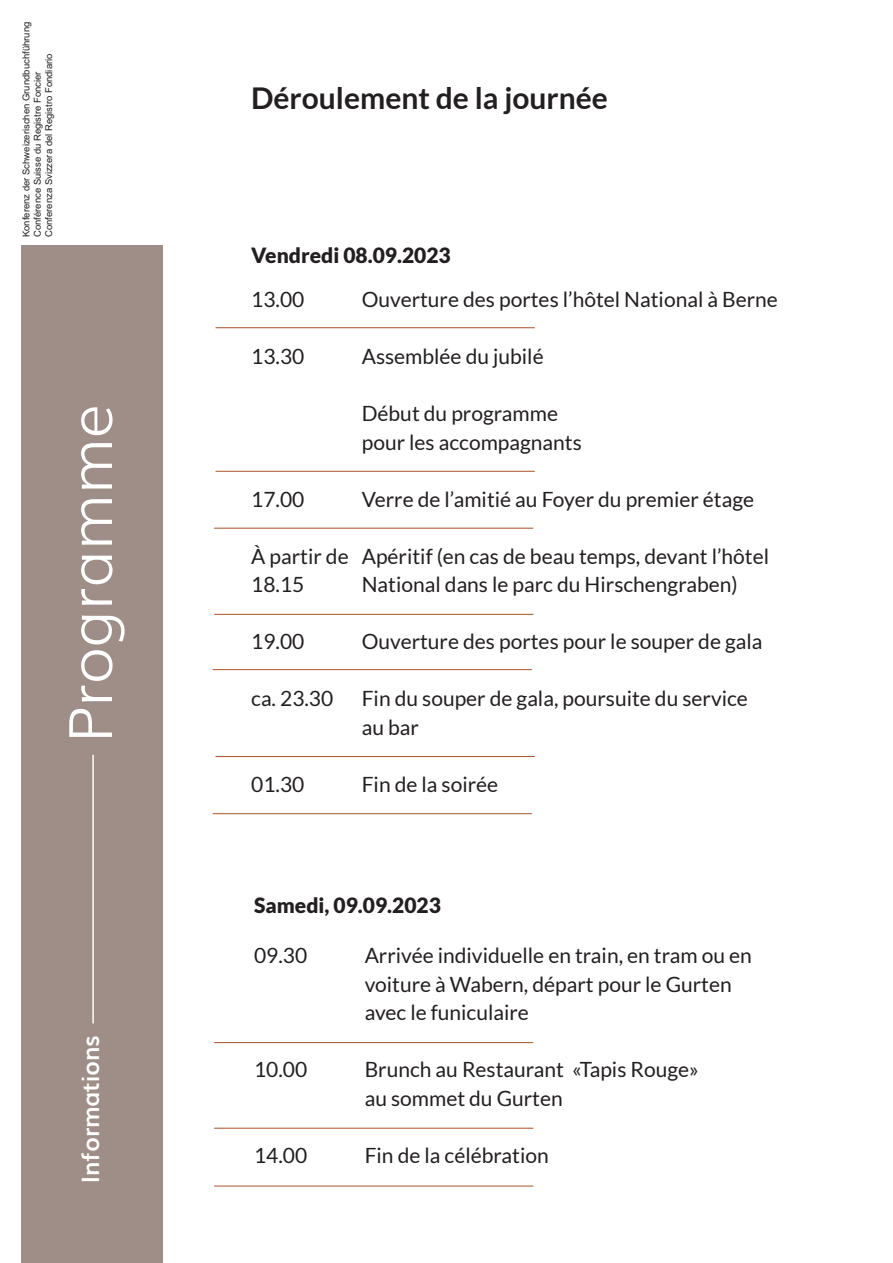
<style>
.page{position:relative;width:893px;height:1263px;background:#fff}
.page>*{position:absolute;margin:0;border:0;box-sizing:border-box;transform-origin:0 0}
.t1{font:300 60px "Muli";color:#fff}
.t2{font:700 30px "Lato";color:#231f20}
.t3{font:700 24px "Muli";color:#fff}
.t4{font:21px/28.5px "Lato";color:#231f20}
.t5{font:900 21px "Lato";color:#231f20}
.t6{font:9.45px/11.4px "Arial";color:#231f20}
</style>
<div class="page">
<div style="left:21px;top:246px;width:142px;height:1017px;background:#9f8e87"></div>
<hr style="left:216px;top:327px;width:319px;height:1px;background:#aa5327">
<hr style="left:216px;top:471px;width:319px;height:1px;background:#aa5327">
<hr style="left:214px;top:528px;width:319px;height:1px;background:#aa5327">
<hr style="left:214px;top:614px;width:319px;height:1px;background:#aa5327">
<hr style="left:216px;top:756px;width:319px;height:1px;background:#aa5327">
<hr style="left:213px;top:669px;width:319px;height:1px;background:#aa5327">
<hr style="left:213px;top:813px;width:319px;height:1px;background:#aa5327">
<hr style="left:214px;top:1042px;width:319px;height:1px;background:#aa5327">
<hr style="left:214px;top:1128px;width:319px;height:1px;background:#aa5327">
<hr style="left:214px;top:1186px;width:319px;height:1px;background:#aa5327">
<hr style="left:92px;top:755px;width:2px;height:268px;background:#fff">
<p class="t6" style="left:20px;top:237px;width:217px;rotate:-90deg">Konferenz der Schweizerischen Grundbuchführung<br>Conférence Suisse du Registre Foncier<br>Conferenza Svizzera del Registro Fondiario</p>
<h1 class="t1" style="left:43px;top:743px;width:340px;rotate:-90deg">Programme</h1>
<p class="t3" style="left:71px;top:1183px;width:150px;rotate:-90deg">Informations</p>
<h2 class="t2" style="left:251px;top:81px;width:358px">Déroulement de la journée</h2>
<p class="t5" style="left:251px;top:243px;width:201px">Vendredi 08.09.2023</p>
<p class="t4" style="left:251px;top:285px;width:55px">13.00</p>
<p class="t4" style="left:362px;top:285px;width:418px">Ouverture des portes l’hôtel National à Berne</p>
<p class="t4" style="left:362px;top:342px;width:183px">Assemblée du jubilé</p>
<p class="t4" style="left:362px;top:399px;width:222px">Début du programme pour les accompagnants</p>
<p class="t4" style="left:362px;top:485px;width:394px">Verre de l’amitié au Foyer du premier étage</p>
<p class="t4" style="left:362px;top:542px;width:409px">Apéritif (en cas de beau temps, devant l’hôtel<br>National dans le parc du Hirschengraben)</p>
<p class="t4" style="left:362px;top:627px;width:402px">Ouverture des portes pour le souper de gala</p>
<p class="t4" style="left:362px;top:684px;width:388px">Fin du souper de gala, poursuite du service au bar</p>
<p class="t4" style="left:251px;top:342px;width:55px">13.30</p>
<p class="t4" style="left:251px;top:485px;width:55px">17.00</p>
<p class="t4" style="left:251px;top:542px;width:99px">À partir de<br>18.15</p>
<p class="t4" style="left:251px;top:627px;width:55px">19.00</p>
<p class="t4" style="left:251px;top:684px;width:84px">ca. 23.30</p>
<p class="t4" style="left:251px;top:770px;width:55px">01.30</p>
<p class="t4" style="left:362px;top:769px;width:138px">Fin de la soirée</p>
<p class="t5" style="left:254px;top:893px;width:188px">Samedi, 09.09.2023</p>
<p class="t4" style="left:254px;top:941px;width:55px">09.30</p>
<p class="t4" style="left:365px;top:941px;width:389px">Arrivée individuelle en train, en tram ou en voiture à Wabern, départ pour le Gurten avec le funiculaire</p>
<p class="t4" style="left:254px;top:1055px;width:55px">10.00</p>
<p class="t4" style="left:254px;top:1141px;width:55px">14.00</p>
<p class="t4" style="left:365px;top:1055px;width:336px">Brunch au Restaurant «Tapis Rouge» au sommet du Gurten</p>
<p class="t4" style="left:365px;top:1141px;width:186px">Fin de la célébration</p>
</div>
